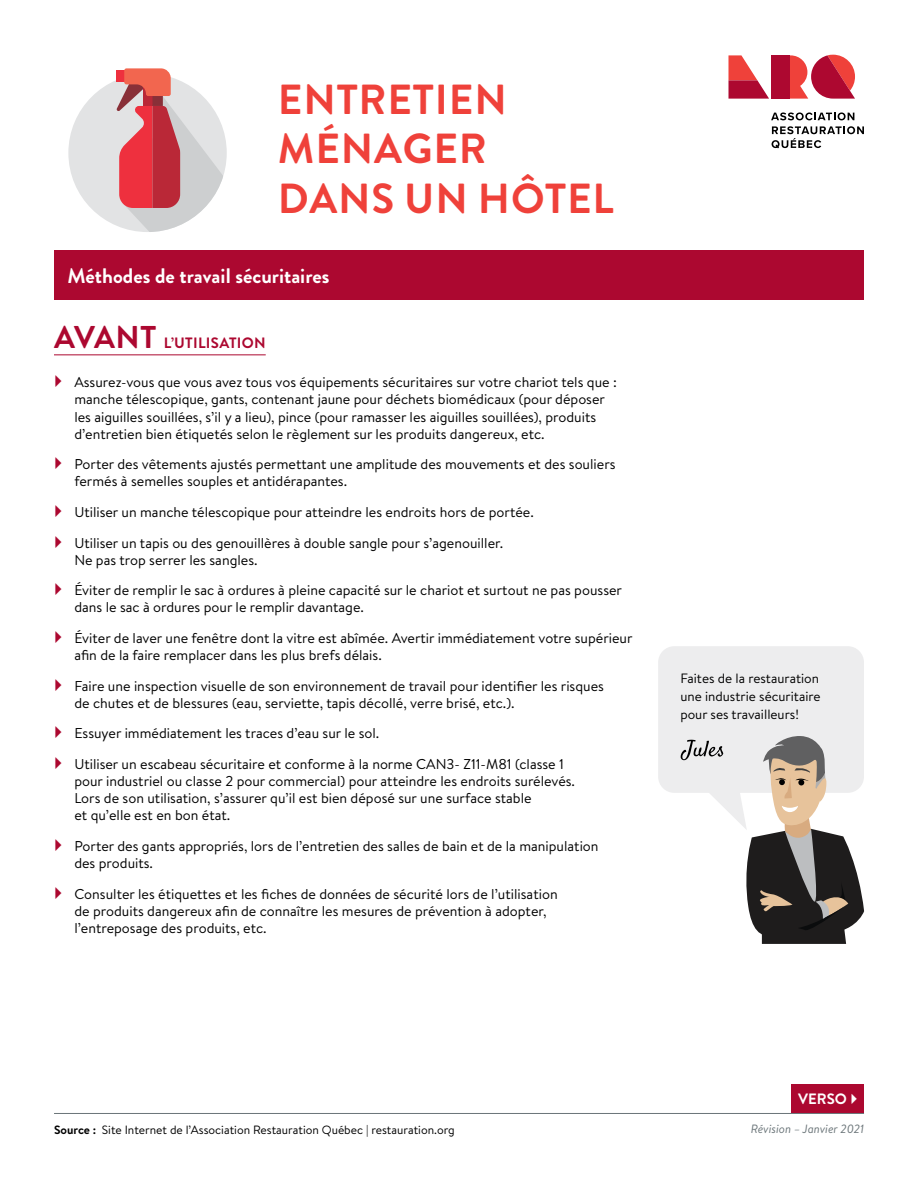
<style>
.page{position:relative;width:918px;height:1188px;background:#fff}
.page>*{position:absolute;margin:0;border:0;box-sizing:border-box;transform-origin:0 0}
.t1{font:700 42px/49.5px "Brandon Grotesque";letter-spacing:.02em;color:#ef413a}
.t2{font:700 21px "Brandon Grotesque";color:#fff}
.t3{font:700 15px "Brandon Grotesque";letter-spacing:.02em;color:#ac0830}
.t4{font:700 15px "Brandon Text";color:#fff}
.t5{font:14.25px/17.1px "Brandon Text";color:#000}
.t6{font:13.5px/18px "Brandon Text";color:#000;text-align:justify}
.t7{font:12px "Brandon Text";color:#000}
.t8{font:italic 12px "Brandon Text";color:#6b7579}
.s1{font-size:31.5px}
.s2{font-weight:700}
</style>
<div class="page">
<svg style="left:771px;top:112px;width:83px;height:8px"></svg>
<svg style="left:772px;top:126px;width:92px;height:22px"></svg>
<svg style="left:789px;top:55px;width:66px;height:44px"></svg>
<div style="left:771px;top:55px;width:18px;height:44px;background:#ad0830"></div>
<svg style="left:729px;top:55px;width:40px;height:44px"></svg>
<div style="left:54px;top:251px;width:810px;height:49px;background:#ac0830"></div>
<div style="left:68px;top:74px;width:159px;height:158px;background:#e2e3e4;border-radius:79px"></div>
<svg style="left:116px;top:68px;width:111px;height:164px"></svg>
<div style="left:658px;top:646px;width:206px;height:147px;background:#ededee;border-radius:16px"></div>
<svg style="left:681px;top:736px;width:183px;height:208px"></svg>
<div style="left:792px;top:1084px;width:72px;height:29px;background:#ac0830"></div>
<hr style="left:54px;top:354px;width:212px;height:1px;background:#ac0830">
<hr style="left:54px;top:1113px;width:810px;height:1px;background:#6b7579">
<h1 class="t1" style="left:278px;top:75px;width:338px">ENTRETIEN<br>MÉNAGER<br>DANS UN HÔTEL</h1>
<h2 class="t2" style="left:67px;top:261px;width:263px">Méthodes de travail sécuritaires</h2>
<p class="t3" style="left:54px;top:332px;width:213px"><span class="s1">AVANT</span> L’UTILISATION</p>
<p class="t5" style="left:74px;top:373px;width:544px">Assurez-vous que vous avez tous vos équipements sécuritaires sur votre chariot tels que : manche télescopique, gants, contenant jaune pour déchets biomédicaux (pour déposer les aiguilles souillées, s’il y a lieu), pince (pour ramasser les aiguilles souillées), produits d’entretien bien étiquetés selon le règlement sur les produits dangereux, etc.</p>
<p class="t5" style="left:74px;top:455px;width:543px">Porter des vêtements ajustés permettant une amplitude des mouvements et des souliers fermés à semelles souples et antidérapantes.</p>
<p class="t5" style="left:74px;top:496px;width:461px;line-height:30.6px">Utiliser un manche télescopique pour atteindre les endroits hors de portée.<br>Utiliser un tapis ou des genouillères à double sangle pour s’agenouiller.</p>
<p class="t5" style="left:74px;top:544px;width:549px;line-height:30.6px">Ne pas trop serrer les sangles.<br>Éviter de remplir le sac à ordures à pleine capacité sur le chariot et surtout ne pas pousser</p>
<p class="t5" style="left:74px;top:592px;width:560px;line-height:30.6px">dans le sac à ordures pour le remplir davantage.<br>Éviter de laver une fenêtre dont la vitre est abîmée. Avertir immédiatement votre supérieur</p>
<p class="t5" style="left:74px;top:639px;width:531px;line-height:30.6px">afin de la faire remplacer dans les plus brefs délais.<br>Faire une inspection visuelle de son environnement de travail pour identifier les risques</p>
<p class="t5" style="left:74px;top:687px;width:491px;line-height:30.6px">de chutes et de blessures (eau, serviette, tapis décollé, verre brisé, etc.).<br>Essuyer immédiatement les traces d’eau sur le sol.<br>Utiliser un escabeau sécuritaire et conforme à la norme CAN3- Z11-M81 (classe 1</p>
<p class="t5" style="left:74px;top:772px;width:502px">pour industriel ou classe 2 pour commercial) pour atteindre les endroits surélevés.<br>Lors de son utilisation, s’assurer qu’il est bien déposé sur une surface stable<br>et qu’elle est en bon état.</p>
<p class="t5" style="left:74px;top:837px;width:526px">Porter des gants appropriés, lors de l’entretien des salles de bain et de la manipulation des produits.</p>
<p class="t5" style="left:74px;top:885px;width:485px">Consulter les étiquettes et les fiches de données de sécurité lors de l’utilisation de produits dangereux afin de connaître les mesures de prévention à adopter, l’entreposage des produits, etc.</p>
<p class="t6" style="left:680px;top:668px;width:142px">Faites de la restauration une industrie sécuritaire pour ses travailleurs!</p>
<p class="t4" style="left:798px;top:1089px;width:50px">VERSO</p>
<p class="t7" style="left:54px;top:1122px;width:402px"><span class="s2">Source :</span> Site Internet de l’Association Restauration Québec | restauration.org</p>
<p class="t8" style="left:751px;top:1120px;width:115px">Révision – Janvier 2021</p>
</div>
